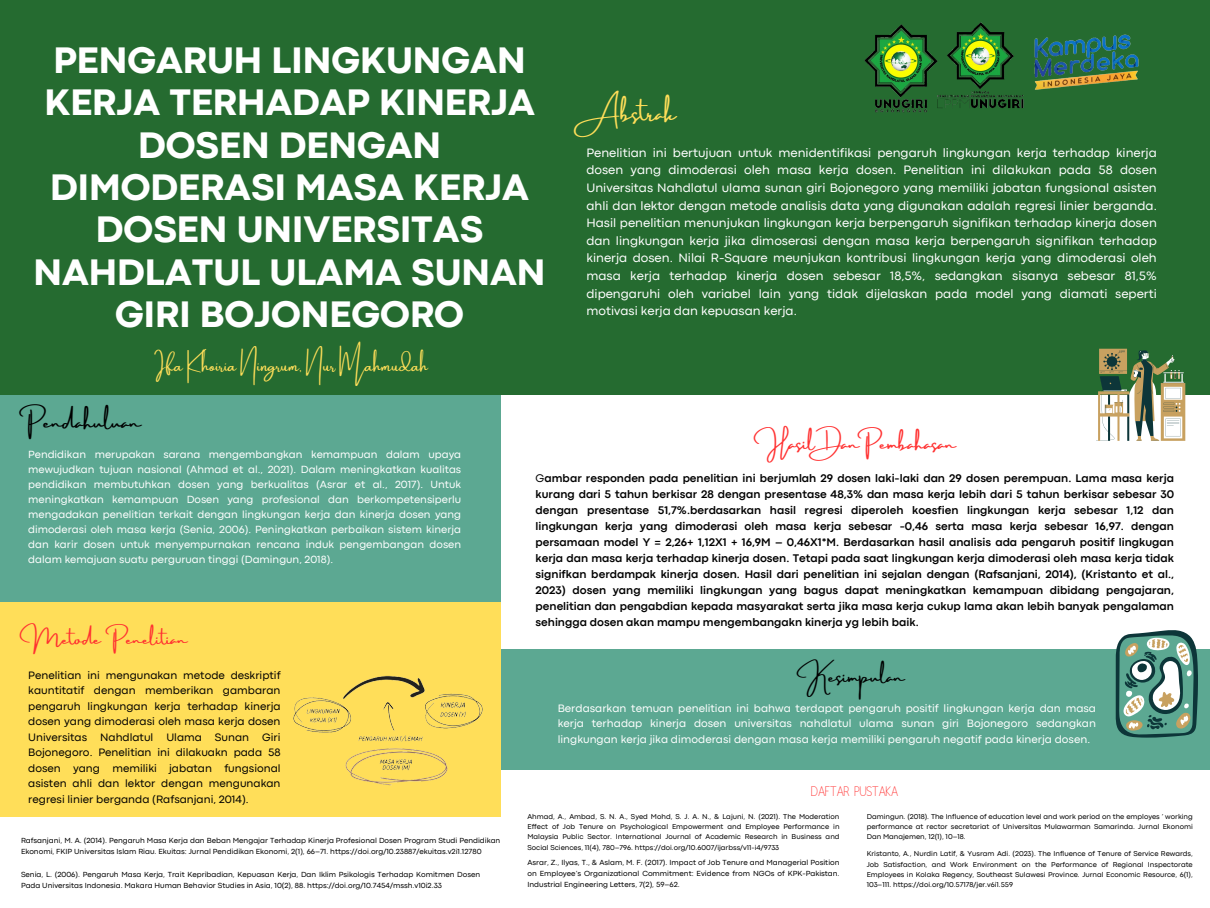
<style>
.page{position:relative;width:1210px;height:908px;background:#fff}
.page>*{position:absolute;margin:0;border:0;box-sizing:border-box;transform-origin:0 0}
.t1{font:800 38.5px/42.3px "Codec Pro";color:#fff;text-align:center}
.t2{font:20.65px "Amsterdam Three";color:#ffde59}
.t3{font:18.55px "Amsterdam Three";color:#000}
.t4{font:17.15px "Amsterdam Three";color:#ff3131}
.t5{font:17.15px "Amsterdam Three";color:#000}
.t6{font:16.1px "Amsterdam One";color:#ffde59}
.t7{font:15.75px "Amsterdam Three";color:#ff3131}
.t8{font:13.3px "Ad Bhashitha";color:#ff3131}
.t9{font:12.7px/17.6px "Codec Pro";color:#fff;text-align:justify}
.t10{font:700 11.55px/16px "Codec Pro";color:#000;text-align:justify}
.t11{font:11.2px/15.5px "Codec Pro";color:#000;text-align:justify}
.t12{font:11.2px/15.5px "Codec Pro";color:#fff;text-align:justify}
.t13{font:10.85px/15px "Codec Pro";color:#fff;text-align:justify}
.t14{font:7.7px/10.8px "Codec Pro";color:#000}
.t15{font:7.35px/10.2px "Codec Pro";color:#000;text-align:justify}
.s1{font-weight:400}
</style>
<div class="page">
<div style="left:0;top:0;width:1210px;height:395px;background:#256b30"></div>
<div style="left:501px;top:649px;width:709px;height:120px;background:#5ca892"></div>
<div style="left:0;top:394px;width:501px;height:247px;background:#5ca892"></div>
<div style="left:0;top:602px;width:501px;height:214px;background:#ffde59"></div>
<svg style="left:1098px;top:348px;width:87px;height:92px"></svg>
<svg style="left:1115px;top:630px;width:83px;height:107px"></svg>
<img style="left:864px;top:24px;width:68px;height:89px">
<img style="left:1034px;top:34px;width:105px;height:56px">
<img style="left:293px;top:675px;width:190px;height:111px">
<img style="left:932px;top:22px;width:92px;height:86px">
<h2 class="t1" style="left:34px;top:42px;width:513px">PENGARUH LINGKUNGAN<br>KERJA TERHADAP KINERJA<br>DOSEN DENGAN<br>DIMODERASI MASA KERJA<br>DOSEN UNIVERSITAS<br>NAHDLATUL ULAMA SUNAN<br>GIRI BOJONEGORO</h2>
<p class="t6" style="left:154px;top:357px;width:275px">Ifa Khoiria Ningrum, Nur Mahmudah</p>
<p class="t2" style="left:584px;top:102px;width:94px">Abstrak</p>
<p class="t9" style="left:586px;top:145px;width:572px">Penelitian ini bertujuan untuk menidentifikasi pengaruh lingkungan kerja terhadap kinerja dosen yang dimoderasi oleh masa kerja dosen. Penelitian ini dilakukan pada 58 dosen Universitas Nahdlatul ulama sunan giri Bojonegoro yang memiliki jabatan fungsional asisten ahli dan lektor dengan metode analisis data yang digunakan adalah regresi linier berganda.<br>Hasil penelitian menunjukan lingkungan kerja berpengaruh signifikan terhadap kinerja dosen dan lingkungan kerja jika dimoserasi dengan masa kerja berpengaruh signifikan terhadap kinerja dosen. Nilai R-Square meunjukan kontribusi lingkungan kerja yang dimoderasi oleh masa kerja terhadap kinerja dosen sebesar 18,5%, sedangkan sisanya sebesar 81,5% dipengaruhi oleh variabel lain yang tidak dijelaskan pada model yang diamati seperti motivasi kerja dan kepuasan kerja.</p>
<h6 class="t3" style="left:28px;top:411px;width:114px">Pendahuluan</h6>
<p class="t13" style="left:28px;top:447px;width:434px">Pendidikan merupakan sarana mengembangkan kemampuan dalam upaya mewujudkan tujuan nasional (Ahmad et al., 2021). Dalam meningkatkan kualitas pendidikan membutuhkan dosen yang berkualitas (Asrar et al., 2017). Untuk meningkatkan kemampuan Dosen yang profesional dan berkompetensiperlu mengadakan penelitian terkait dengan lingkungan kerja dan kinerja dosen yang dimoderasi oleh masa kerja (Senia, 2006). Peningkatkan perbaikan sistem kinerja dan karir dosen untuk menyempurnakan rencana induk pengembangan dosen dalam kemajuan suatu perguruan tinggi (Damingun, 2018).</p>
<h4 class="t7" style="left:28px;top:629px;width:160px">Metode Penelitian</h4>
<p class="t11" style="left:28px;top:667px;width:254px">Penelitian ini mengunakan metode deskriptif kauntitatif dengan memberikan gambaran pengaruh lingkungan kerja terhadap kinerja dosen yang dimoderasi oleh masa kerja dosen Universitas Nahdlatul Ulama Sunan Giri Bojonegoro. Penelitian ini dilakuakn pada 58 dosen yang memiliki jabatan fungsional asisten ahli dan lektor dengan mengunakan regresi linier berganda (Rafsanjani, 2014).</p>
<p class="t14" style="left:21px;top:835px;width:481px">Rafsanjani, M. A. (2014). Pengaruh Masa Kerja dan Beban Mengajar Terhadap Kinerja Profesional Dosen Program Studi Pendidikan<br>Ekonomi, FKIP Universitas Islam Riau. Ekuitas: Jurnal Pendidikan Ekonomi, 2(1), 66–71. https://doi.org/10.23887/ekuitas.v2i1.12780</p>
<p class="t14" style="left:21px;top:869px;width:461px">Senia, L. (2006). Pengaruh Masa Kerja, Trait Kepribadian, Kepuasan Kerja, Dan Iklim Psikologis Terhadap Komitmen Dosen<br>Pada Universitas Indonesia. Makara Human Behavior Studies in Asia, 10(2), 88. https://doi.org/10.7454/mssh.v10i2.33</p>
<p class="t4" style="left:754px;top:433px;width:204px">Hasil Dan Pembahasan</p>
<p class="t10" style="left:535px;top:470px;width:640px"><span class="s1">G</span>ambar responden pada penelitian ini berjumlah 29 dosen laki-laki dan 29 dosen perempuan. Lama masa kerja kurang dari 5 tahun berkisar 28 dengan presentase 48,3% dan masa kerja lebih dari 5 tahun berkisar sebesar 30 dengan presentase 51,7%.berdasarkan hasil regresi diperoleh koesfien lingkungan kerja sebesar 1,12 dan lingkungan kerja yang dimoderasi oleh masa kerja sebesar -0,46 serta masa kerja sebesar 16,97. dengan persamaan model Y = 2,26+ 1,12X1 + 16,9M – 0,46X1*M. Berdasarkan hasil analisis ada pengaruh positif lingkugan kerja dan masa kerja terhadap kinerja dosen. Tetapi pada saat lingkungan kerja dimoderasi oleh masa kerja tidak signifkan berdampak kinerja dosen. Hasil dari penelitian ini sejalan dengan (Rafsanjani, 2014), (Kristanto et al., 2023) dosen yang memiliki lingkungan yang bagus dapat meningkatkan kemampuan dibidang pengajaran, penelitian dan pengabdian kepada masyarakat serta jika masa kerja cukup lama akan lebih banyak pengalaman sehingga dosen akan mampu mengembangakn kinerja yg lebih baik.</p>
<h3 class="t5" style="left:805px;top:666px;width:101px">Kesimpulan</h3>
<p class="t12" style="left:558px;top:701px;width:540px">Berdasarkan temuan penelitian ini bahwa terdapat pengaruh positif lingkungan kerja dan masa kerja terhadap kinerja dosen universitas nahdlatul ulama sunan giri Bojonegoro sedangkan lingkungan kerja jika dimoderasi dengan masa kerja memiliki pengaruh negatif pada kinerja dosen.</p>
<h3 class="t8" style="left:811px;top:786px;width:88px">DAFTAR PUSTAKA</h3>
<p class="t15" style="left:527px;top:811px;width:313px">Ahmad, A., Ambad, S. N. A., Syed Mohd, S. J. A. N., &amp; Lajuni, N. (2021). The Moderation Effect of Job Tenure on Psychological Empowerment and Employee Performance in Malaysia Public Sector. International Journal of Academic Research in Business and Social Sciences, 11(4), 780–796. https://doi.org/10.6007/ijarbss/v11-i4/9733</p>
<h3 class="t14" style="left:527px;top:857px;width:313px;text-align:justify">Asrar, Z., Ilyas, T., &amp; Aslam, M. F. (2017). Impact of Job Tenure and Managerial Position on Employee’s Organizational Commitment: Evidence from NGOs of KPK-Pakistan.<br>Industrial Engineering Letters, 7(2), 59–62.</h3>
<h5 class="t15" style="left:866px;top:811px;width:328px">Damingun. (2018). The Influence of education level and work period on the employes ’ working performance at rector secretariat of Universitas Mulawarman Samarinda. Jurnal Ekonomi Dan Manajemen, 12(1), 10–18.</h5>
<p class="t15" style="left:866px;top:849px;width:328px">Kristanto, A., Nurdin Latif, &amp; Yusram Adi. (2023). The Influence of Tenure of Service Rewards, Job Satisfaction, and Work Environment on the Performance of Regional Inspectorate Employees in Kolaka Regency, Southeast Sulawesi Province. Jurnal Economic Resource, 6(1), 103–111. https://doi.org/10.57178/jer.v6i1.559</p>
</div>
